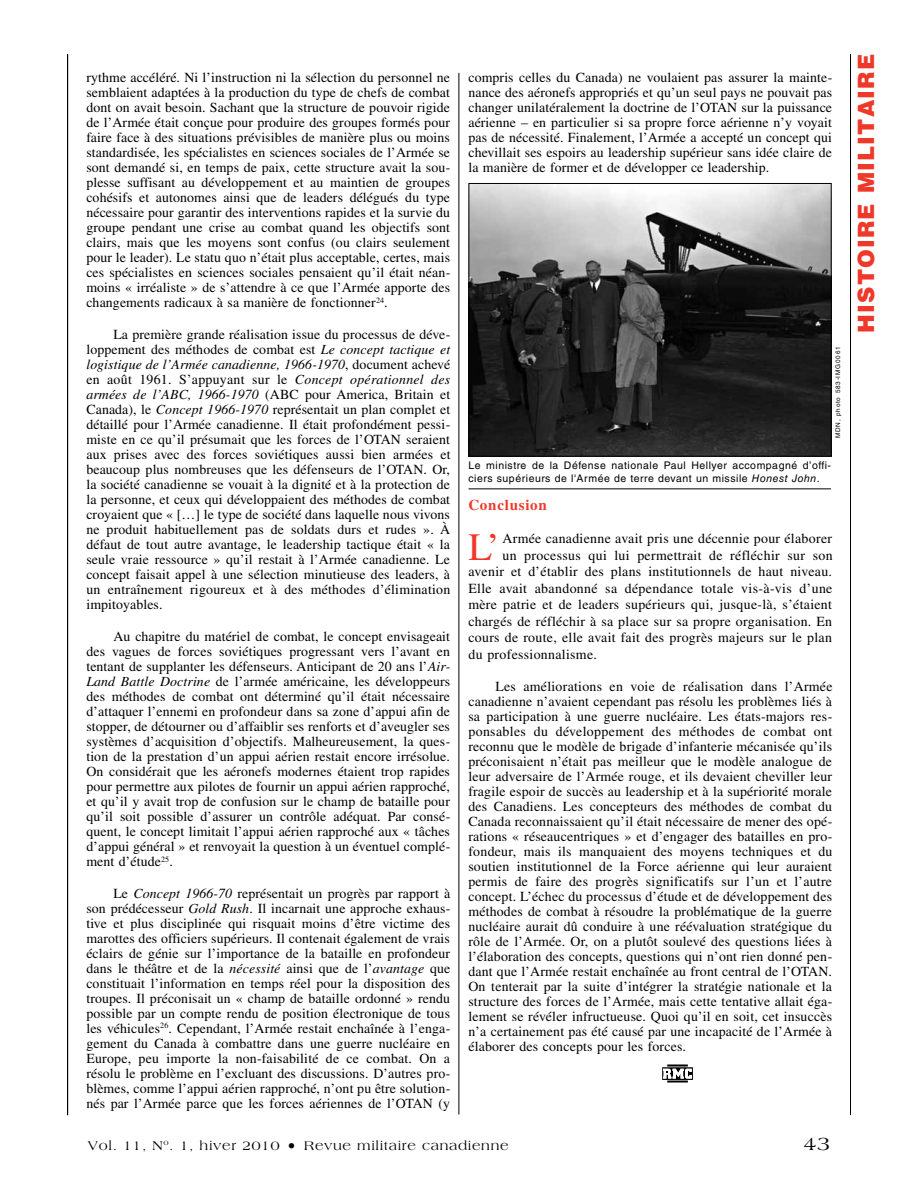
<style>
.page{position:relative;width:918px;height:1188px;background:#fff}
.page>*{position:absolute;margin:0;border:0;box-sizing:border-box;transform-origin:0 0}
.t1{font:38.85px "Times LT Std";color:#ef3829}
.t2{font:900 22.5px "Helvetica LT Std";letter-spacing:.05em;color:#ef3829}
.t3{font:19.5px "Americana Std";color:#000}
.t4{font:700 15px "Times LT Std";letter-spacing:.05em;color:#ef3829}
.t5{font:13.8px/15px "Times LT Std";letter-spacing:.02em;color:#000;text-align:justify}
.t6{font:13.5px "Americana Std";letter-spacing:.05em;color:#000}
.t7{font:10.5px/12.8px "Helvetica LT Std";letter-spacing:.05em;color:#000}
.t8{font:6.3px "Helvetica LT Std";letter-spacing:.125em;color:#000}
.s1{font-style:italic}
.s2{font-size:16.5px}
</style>
<div class="page">
<hr style="left:850px;top:54px;width:1px;height:1061px;background:#000">
<hr style="left:67px;top:54px;width:1px;height:1061px;background:#000">
<svg style="left:662px;top:1065px;width:31px;height:18px"></svg>
<hr style="left:459px;top:73px;width:1px;height:1041px;background:#000">
<img style="left:471px;top:185px;width:359px;height:270px">
<div style="left:469px;top:183px;width:363px;height:274px;border:1px solid #000"></div>
<hr style="left:469px;top:488px;width:362px;height:1px;background:#000">
<p class="t5" style="left:86px;top:70px;width:366px">rythme accéléré. Ni l’instruction ni la sélection du personnel ne semblaient adaptées à la production du type de chefs de combat dont on avait besoin. Sachant que la structure de pouvoir rigide de l’Armée était conçue pour produire des groupes formés pour faire face à des situations prévisibles de manière plus ou moins standardisée, les spécialistes en sciences sociales de l’Armée se sont demandé si, en temps de paix, cette structure avait la sou&shy;plesse suffisant au développement et au maintien de groupes cohésifs et autonomes ainsi que de leaders délégués du type nécessaire pour garantir des interventions rapides et la survie du groupe pendant une crise au combat quand les objectifs sont clairs, mais que les moyens sont confus (ou clairs seulement pour le leader). Le statu quo n’était plus acceptable, certes, mais ces spécialistes en sciences sociales pensaient qu’il était néan&shy;moins « irréaliste » de s’attendre à ce que l’Armée apporte des changements radicaux à sa manière de fonctionner<sup>24</sup>.</p>
<p class="t5" style="left:86px;top:327px;width:366px;text-indent:27px">La première grande réalisation issue du processus de déve&shy;loppement des méthodes de combat est <span class="s1">Le concept tactique et logistique de l’Armée canadienne, 1966‑1970</span>, document achevé en août 1961. S’appuyant sur le <span class="s1">Concept opérationnel des armées de l’ABC, 1966-1970</span> (ABC pour America, Britain et Canada), le <span class="s1">Concept 1966‑1970</span> représentait un plan complet et détaillé pour l’Armée canadienne. Il était profondément pessi&shy;miste en ce qu’il présumait que les forces de l’OTAN seraient aux prises avec des forces soviétiques aussi bien armées et beaucoup plus nombreuses que les défenseurs de l’OTAN. Or, la société canadienne se vouait à la dignité et à la protection de la personne, et ceux qui développaient des méthodes de combat croyaient que « […] le type de société dans laquelle nous vivons ne produit habituellement pas de soldats durs et rudes ». À défaut de tout autre avantage, le leadership tactique était « la seule vraie ressource » qu’il restait à l’Armée canadienne. Le concept faisait appel à une sélection minutieuse des leaders, à un entraînement rigoureux et à des méthodes d’élimination impitoyables.</p>
<p class="t5" style="left:86px;top:629px;width:366px;text-indent:27px">Au chapitre du matériel de combat, le concept envisageait des vagues de forces soviétiques progressant vers l’avant en tentant de supplanter les défenseurs. Anticipant de 20 ans l’<span class="s1">Air-Land Battle Doctrine</span> de l’armée américaine, les développeurs des méthodes de combat ont déterminé qu’il était nécessaire d’attaquer l’ennemi en profondeur dans sa zone d’appui afin de stopper, de détourner ou d’affaiblir ses renforts et d’aveugler ses systèmes d’acquisition d’objectifs. Malheureusement, la ques&shy;tion de la prestation d’un appui aérien restait encore irrésolue.<br>On considérait que les aéronefs modernes étaient trop rapides pour permettre aux pilotes de fournir un appui aérien rapproché, et qu’il y avait trop de confusion sur le champ de bataille pour qu’il soit possible d’assurer un contrôle adéquat. Par consé&shy;quent, le concept limitait l’appui aérien rapproché aux « tâches d’appui général » et renvoyait la question à un éventuel complé&shy;ment d’étude<sup>25</sup>.</p>
<p class="t5" style="left:86px;top:886px;width:366px;text-indent:27px">Le <span class="s1">Concept 1966-70</span> représentait un progrès par rapport à son prédécesseur <span class="s1">Gold Rush</span>. Il incarnait une approche exhaus&shy;tive et plus disciplinée qui risquait moins d’être victime des marottes des officiers supérieurs. Il contenait également de vrais éclairs de génie sur l’importance de la bataille en profondeur dans le théâtre et de la <span class="s1">nécessité</span> ainsi que de l’<span class="s1">avantage</span> que constituait l’information en temps réel pour la disposition des troupes. Il préconisait un « champ de bataille ordonné » rendu possible par un compte rendu de position électronique de tous les véhicules<sup>26</sup>. Cependant, l’Armée restait enchaînée à l’enga&shy;gement du Canada à combattre dans une guerre nucléaire en Europe, peu importe la non-faisabilité de ce combat. On a résolu le problème en l’excluant des discussions. D’autres pro&shy;blèmes, comme l’appui aérien rapproché, n’ont pu être solution&shy;nés par l’Armée parce que les forces aériennes de l’OTAN (y</p>
<p class="t5" style="left:468px;top:70px;width:366px">compris celles du Canada) ne voulaient pas assurer la mainte&shy;nance des aéronefs appropriés et qu’un seul pays ne pouvait pas changer unilatéralement la doctrine de l’OTAN sur la puissance aérienne – en particulier si sa propre force aérienne n’y voyait pas de nécessité. Finalement, l’Armée a accepté un concept qui chevillait ses espoirs au leadership supérieur sans idée claire de la manière de former et de développer ce leadership.</p>
<p class="t8" style="left:834px;top:438px;width:93px;rotate:-90deg">MDN, photo 583-IMG0061</p>
<p class="t7" style="left:469px;top:459px;width:364px">Le ministre de la Défense nationale Paul Hellyer accompagné d’offi&shy;ciers supérieurs de l'Armée de terre devant un missile <span class="s1">Honest John</span>.</p>
<p class="t4" style="left:468px;top:496px;width:80px">Conclusion</p>
<h1 class="t1" style="left:468px;top:525px;width:33px">L’</h1>
<p class="t5" style="left:502px;top:531px;width:331px">Armée canadienne avait pris une décennie pour élaborer</p>
<p class="t5" style="left:502px;top:548px;width:332px">un processus qui lui permettrait de réfléchir sur son</p>
<p class="t5" style="left:468px;top:564px;width:365px">avenir et d’établir des plans institutionnels de haut niveau.</p>
<p class="t5" style="left:468px;top:581px;width:366px">Elle avait abandonné sa dépendance totale vis-à-vis d’une</p>
<p class="t5" style="left:468px;top:597px;width:365px">mère patrie et de leaders supérieurs qui, jusque-là, s’étaient</p>
<p class="t5" style="left:468px;top:614px;width:365px">chargés de réfléchir à sa place sur sa propre organisation. En</p>
<p class="t5" style="left:468px;top:630px;width:365px">cours de route, elle avait fait des progrès majeurs sur le plan</p>
<p class="t5" style="left:468px;top:647px;width:130px">du professionnalisme.</p>
<p class="t5" style="left:468px;top:678px;width:366px;text-indent:27px">Les améliorations en voie de réalisation dans l’Armée canadienne n’avaient cependant pas résolu les problèmes liés à sa participation à une guerre nucléaire. Les états-majors res&shy;ponsables du développement des méthodes de combat ont reconnu que le modèle de brigade d’infanterie mécanisée qu’ils préconisaient n’était pas meilleur que le modèle analogue de leur adversaire de l’Armée rouge, et ils devaient cheviller leur fragile espoir de succès au leadership et à la supériorité morale des Canadiens. Les concepteurs des méthodes de combat du Canada reconnaissaient qu’il était nécessaire de mener des opé&shy;rations « réseaucentriques » et d’engager des batailles en pro&shy;fondeur, mais ils manquaient des moyens techniques et du soutien institutionnel de la Force aérienne qui leur auraient permis de faire des progrès significatifs sur l’un et l’autre concept. L’échec du processus d’étude et de développement des méthodes de combat à résoudre la problématique de la guerre nucléaire aurait dû conduire à une réévaluation stratégique du rôle de l’Armée. Or, on a plutôt soulevé des questions liées à l’élaboration des concepts, questions qui n’ont rien donné pen&shy;dant que l’Armée restait enchaînée au front central de l’OTAN.<br>On tenterait par la suite d’intégrer la stratégie nationale et la structure des forces de l’Armée, mais cette tentative allait éga&shy;lement se révéler infructueuse. Quoi qu’il en soit, cet insuccès n’a certainement pas été causé par une incapacité de l’Armée à élaborer des concepts pour les forces.</p>
<p class="t6" style="left:88px;top:1138px;width:422px">Vol. 11, N<sup>o</sup>. 1, hiver 2010 <span class="s2">•</span> Revue militaire canadienne</p>
<h3 class="t3" style="left:804px;top:1132px;width:28px">43</h3>
<h2 class="t2" style="left:851px;top:333px;width:280px;rotate:-90deg">HISTOIRE MILITAIRE</h2>
</div>
